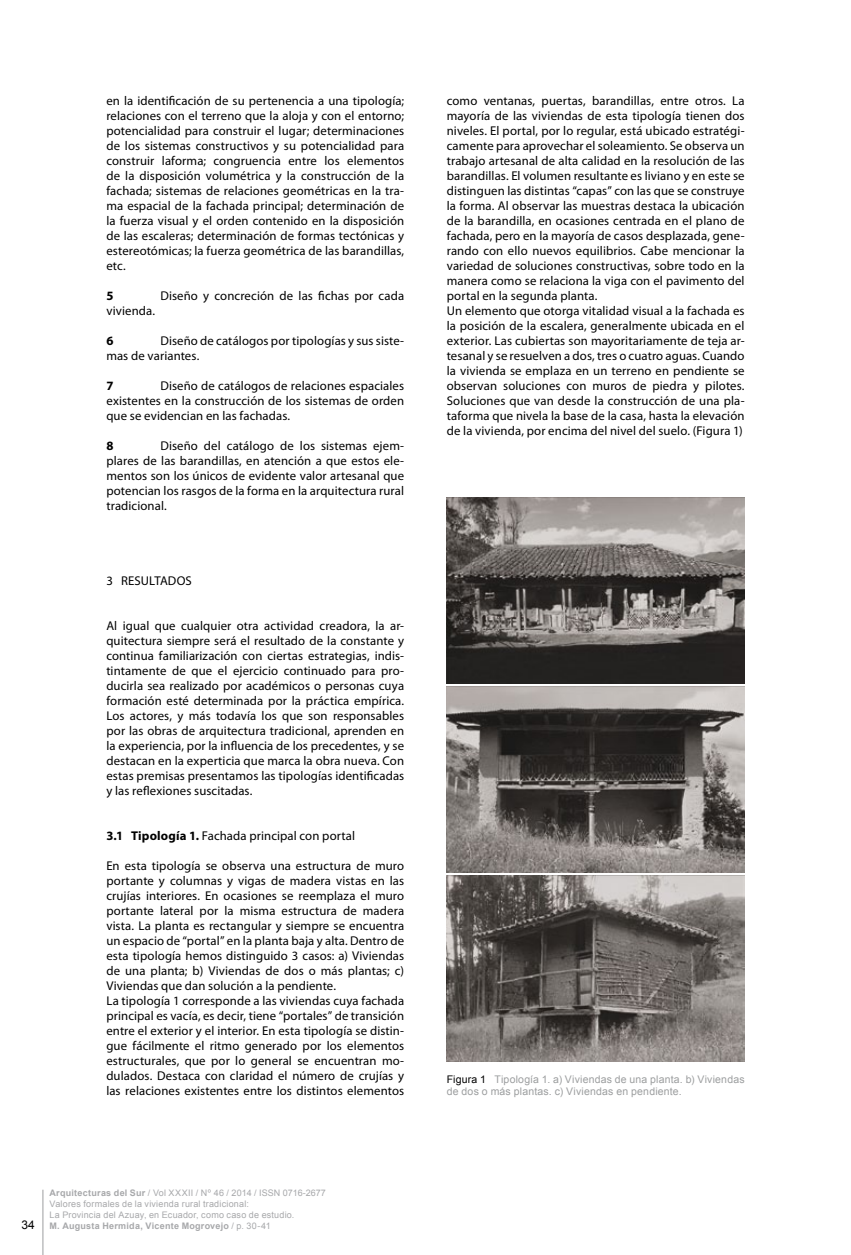
<style>
.page{position:relative;width:851px;height:1255px;background:#fff}
.page>*{position:absolute;margin:0;border:0;box-sizing:border-box;transform-origin:0 0}
.t1{font:12.75px/15px "Myriad Pro";letter-spacing:.01em;color:#000;text-align:justify}
.t2{font:700 12.75px "Myriad Pro";color:#000}
.t3{font:12px "Arial";color:#000}
.t4{font:10.5px/12px "Arial";letter-spacing:.02em;color:#9c9e9f}
.t5{font:9px/10.8px "Arial";letter-spacing:.025em;color:#a7a8aa}
.s1{font-weight:400}
.s2{font-weight:700}
.s3{color:#000}
</style>
<div class="page">
<hr style="left:43px;top:1189px;width:1px;height:65px;background:#9c9e9f">
<img style="left:446px;top:497px;width:298px;height:186px">
<img style="left:446px;top:686px;width:298px;height:186px">
<img style="left:446px;top:875px;width:298px;height:186px">
<p class="t1" style="left:106px;top:93px;width:299px">en la identificación de su pertenencia a una tipología; relaciones con el terreno que la aloja y con el entorno; potencialidad para construir el lugar; determinaciones de los sistemas constructivos y su potencialidad para construir laforma; congruencia entre los elementos de la disposición volumétrica y la construcción de la fachada; sistemas de relaciones geométricas en la tra&shy;ma espacial de la fachada principal; determinación de la fuerza visual y el orden contenido en la disposición de las escaleras; determinación de formas tectónicas y estereotómicas; la fuerza geométrica de las barandillas, etc.</p>
<p class="t2" style="left:106px;top:287px;width:36px">5 <span class="s1">D</span></p>
<p class="t1" style="left:169px;top:288px;width:236px">iseño y concreción de las fichas por cada</p>
<p class="t1" style="left:106px;top:303px;width:50px">vivienda.</p>
<p class="t2" style="left:106px;top:332px;width:36px">6 <span class="s1">D</span></p>
<p class="t1" style="left:106px;top:333px;width:299px;text-indent:63px">iseño de catálogos por tipologías y sus siste&shy;mas de variantes.</p>
<p class="t2" style="left:106px;top:377px;width:36px">7 <span class="s1">D</span></p>
<p class="t1" style="left:106px;top:378px;width:299px;text-indent:63px">iseño de catálogos de relaciones espaciales existentes en la construcción de los sistemas de orden que se evidencian en las fachadas.</p>
<p class="t2" style="left:106px;top:437px;width:36px">8 <span class="s1">D</span></p>
<p class="t1" style="left:106px;top:438px;width:299px;text-indent:63px">iseño del catálogo de los sistemas ejem&shy;plares de las barandillas, en atención a que estos ele&shy;mentos son los únicos de evidente valor artesanal que potencian los rasgos de la forma en la arquitectura rural tradicional.</p>
<p class="t1" style="left:106px;top:573px;width:87px">3 RESULTADOS</p>
<p class="t1" style="left:106px;top:618px;width:299px">Al igual que cualquier otra actividad creadora, la ar&shy;quitectura siempre será el resultado de la constante y continua familiarización con ciertas estrategias, indis&shy;tintamente de que el ejercicio continuado para pro&shy;ducirla sea realizado por académicos o personas cuya formación esté determinada por la práctica empírica.<br>Los actores, y más todavía los que son responsables por las obras de arquitectura tradicional, aprenden en la experiencia, por la influencia de los precedentes, y se destacan en la experticia que marca la obra nueva. Con estas premisas presentamos las tipologías identificadas y las reflexiones suscitadas.</p>
<p class="t1" style="left:106px;top:828px;width:250px"><span class="s2">3.1 Tipología 1.</span> Fachada principal con portal</p>
<p class="t1" style="left:106px;top:858px;width:299px;text-align:left">En esta tipología se observa una estructura de muro portante y columnas y vigas de madera vistas en las crujías interiores. En ocasiones se reemplaza el muro portante lateral por la misma estructura de madera vista. La planta es rectangular y siempre se encuentra un espacio de “portal” en la planta baja y alta. Dentro de esta tipología hemos distinguido 3 casos: a) Viviendas de una planta; b) Viviendas de dos o más plantas; c)<br>Viviendas que dan solución a la pendiente.<br>La tipología 1 corresponde a las viviendas cuya fachada principal es vacía, es decir, tiene “portales” de transición entre el exterior y el interior. En esta tipología se distin&shy;gue fácilmente el ritmo generado por los elementos estructurales, que por lo general se encuentran mo&shy;dulados. Destaca con claridad el número de crujías y las relaciones existentes entre los distintos elementos</p>
<p class="t3" style="left:21px;top:1216px;width:15px">34</p>
<p class="t5" style="left:49px;top:1187px;width:278px"><span class="s2">Arquitecturas del Sur</span> / Vol XXXII / Nº 46 / 2014 / ISSN 0716-2677<br>Valores formales de la vivienda rural tradicional:<br>La Provincia del Azuay, en Ecuador, como caso de estudio.<br><span class="s2">M. Augusta Hermida, Vicente Mogrovejo</span> / p. 30-41</p>
<p class="t1" style="left:446px;top:93px;width:299px;text-align:left">como ventanas, puertas, barandillas, entre otros. La mayoría de las viviendas de esta tipología tienen dos niveles. El portal, por lo regular, está ubicado estratégi&shy;camente para aprovechar el soleamiento. Se observa un trabajo artesanal de alta calidad en la resolución de las barandillas. El volumen resultante es liviano y en este se distinguen las distintas “capas” con las que se construye la forma. Al observar las muestras destaca la ubicación de la barandilla, en ocasiones centrada en el plano de fachada, pero en la mayoría de casos desplazada, gene&shy;rando con ello nuevos equilibrios. Cabe mencionar la variedad de soluciones constructivas, sobre todo en la manera como se relaciona la viga con el pavimento del portal en la segunda planta.<br>Un elemento que otorga vitalidad visual a la fachada es la posición de la escalera, generalmente ubicada en el exterior. Las cubiertas son mayoritariamente de teja ar&shy;tesanal y se resuelven a dos, tres o cuatro aguas. Cuando la vivienda se emplaza en un terreno en pendiente se observan soluciones con muros de piedra y pilotes.<br>Soluciones que van desde la construcción de una pla&shy;taforma que nivela la base de la casa, hasta la elevación de la vivienda, por encima del nivel del suelo. (Figura 1)</p>
<p class="t4" style="left:446px;top:1073px;width:299px"><span class="s3">Figura 1</span> Tipología 1. a) Viviendas de una planta. b) Viviendas de dos o más plantas. c) Viviendas en pendiente.</p>
</div>
